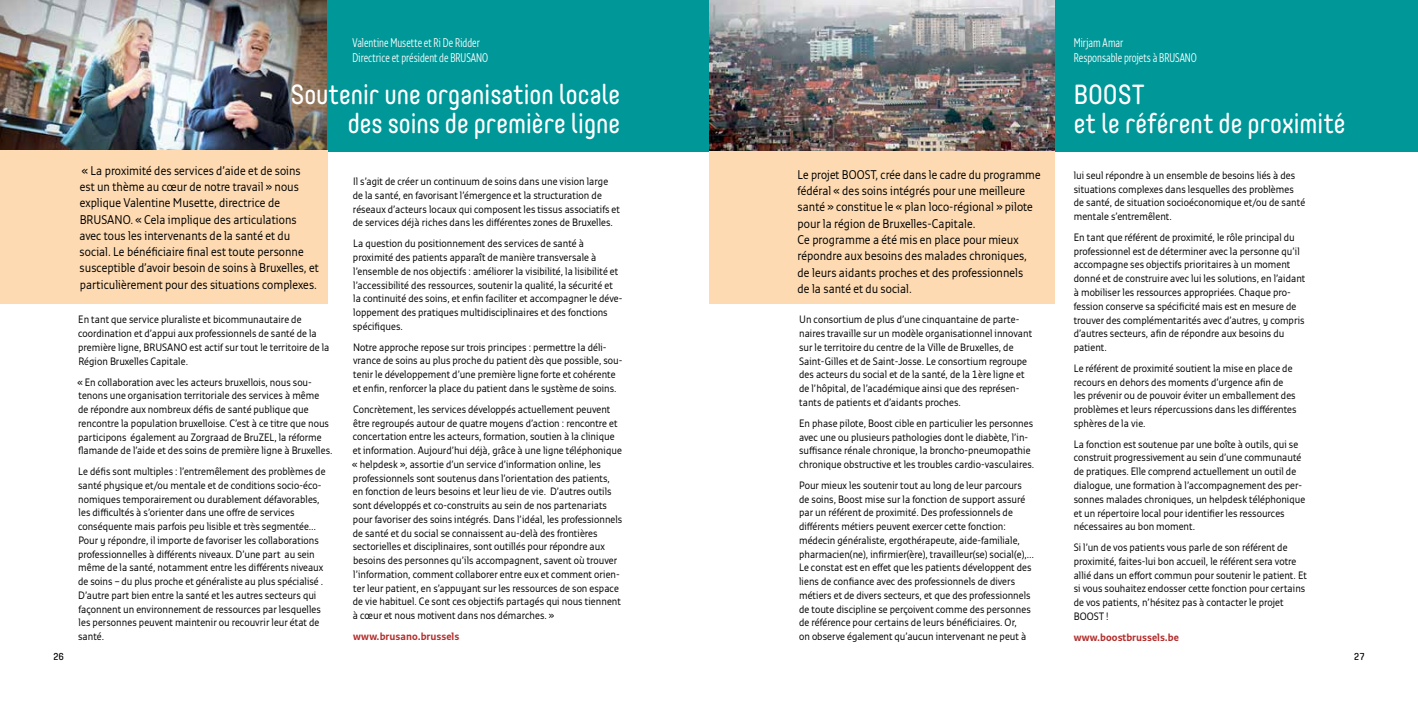
<style>
.page{position:relative;width:1418px;height:709px;background:#fff}
.page>*{position:absolute;margin:0;border:0;box-sizing:border-box;transform-origin:0 0}
.t1{font:27.5px/28.8px "Core Mellow 45";color:#fff;text-align:right;scale:.9 1}
.t2{font:12.5px/16.2px "Monitor Pro";color:#000;scale:.89 1}
.t3{font:12.5px/16.2px "Monitor Pro";color:#000;scale:.87 1}
.t4{font:12.5px/15px "Monitor Con Pro";color:#fff;scale:.9 1}
.t5{font:10.62px/13.8px "Monitor Pro";color:#000;scale:.9 1}
.t6{font:700 10.62px "Monitor Pro";color:#b32f2d;scale:.9 1}
.t7{font:10px "Core Mellow 45";color:#000}
</style>
<div class="page">
<div style="left:0;top:0;width:1417px;height:151px;background:#009798"></div>
<img style="left:0;top:0;width:326px;height:151px">
<div style="left:0;top:151px;width:327px;height:153px;background:#fddab1"></div>
<div style="left:709px;top:151px;width:345px;height:153px;background:#fddab1"></div>
<img style="left:709px;top:0;width:345px;height:151px">
<p class="t4" style="left:352px;top:35px;width:152px">Valentine Musette et Ri De Ridder<br>Directrice et président de BRUSANO</p>
<h1 class="t1" style="left:290px;top:79px;width:368px">Soutenir une organisation locale des soins de première ligne</h1>
<p class="t2" style="left:80px;top:162px;width:270px">« La proximité des services d’aide et de soins<br>est un thème au cœur de notre travail » nous explique Valentine Musette, directrice de BRUSANO. « Cela implique des articulations avec tous les intervenants de la santé et du social. Le bénéficiaire final est toute personne susceptible d’avoir besoin de soins à Bruxelles, et particulièrement pour des situations complexes.</p>
<p class="t5" style="left:78px;top:313px;width:281px">En tant que service pluraliste et bicommunautaire de coordination et d’appui aux professionnels de santé de la première ligne, BRUSANO est actif sur tout le territoire de la Région Bruxelles Capitale.</p>
<p class="t5" style="left:77px;top:375px;width:285px">« En collaboration avec les acteurs bruxellois, nous sou&shy;tenons une organisation territoriale des services à même<br>de répondre aux nombreux défis de santé publique que rencontre la population bruxelloise. C’est à ce titre que nous participons également au Zorgraad de BruZEL, la réforme flamande de l’aide et des soins de première ligne à Bruxelles.</p>
<p class="t5" style="left:78px;top:464px;width:276px">Le défis sont multiples : l’entremêlement des problèmes de santé physique et/ou mentale et de conditions socio-éco&shy;nomiques temporairement ou durablement défavorables, les difficultés à s’orienter dans une offre de services conséquente mais parfois peu lisible et très segmentée… Pour y répondre, il importe de favoriser les collaborations professionnelles à différents niveaux. D’une part au sein même de la santé, notamment entre les différents niveaux de soins – du plus proche et généraliste au plus spécialisé .<br>D’autre part bien entre la santé et les autres secteurs qui façonnent un environnement de ressources par lesquelles les personnes peuvent maintenir ou recouvrir leur état de santé.</p>
<p class="t5" style="left:353px;top:174px;width:298px">Il s’agit de créer un continuum de soins dans une vision large de la santé, en favorisant l’émergence et la structuration de réseaux d’acteurs locaux qui composent les tissus associatifs et de services déjà riches dans les différentes zones de Bruxelles.</p>
<p class="t5" style="left:353px;top:237px;width:301px">La question du positionnement des services de santé à proximité des patients apparaît de manière transversale à l’ensemble de nos objectifs : améliorer la visibilité, la lisibilité et l’accessibilité des ressources, soutenir la qualité, la sécurité et la continuité des soins, et enfin faciliter et accompagner le déve&shy;loppement des pratiques multidisciplinaires et des fonctions spécifiques.</p>
<p class="t5" style="left:353px;top:340px;width:301px">Notre approche repose sur trois principes : permettre la déli&shy;vrance de soins au plus proche du patient dès que possible, sou&shy;tenir le développement d’une première ligne forte et cohérente et enfin, renforcer la place du patient dans le système de soins.</p>
<p class="t5" style="left:352px;top:402px;width:302px">Concrètement, les services développés actuellement peuvent être regroupés autour de quatre moyens d’action : rencontre et concertation entre les acteurs, formation, soutien à la clinique et information. Aujourd’hui déjà, grâce à une ligne téléphonique « helpdesk », assortie d’un service d’information online, les professionnels sont soutenus dans l’orientation des patients,<br>en fonction de leurs besoins et leur lieu de vie. D’autres outils sont développés et co-construits au sein de nos partenariats pour favoriser des soins intégrés. Dans l’idéal, les professionnels de santé et du social se connaissent au-delà des frontières sectorielles et disciplinaires, sont outillés pour répondre aux besoins des personnes qu’ils accompagnent, savent où trouver l’information, comment collaborer entre eux et comment orien&shy;ter leur patient, en s’appuyant sur les ressources de son espace de vie habituel. Ce sont ces objectifs partagés qui nous tiennent à cœur et nous motivent dans nos démarches. »</p>
<p class="t6" style="left:353px;top:629px;width:119px">www.brusano.brussels</p>
<p class="t4" style="left:1073px;top:35px;width:138px">Mirjam Amar<br>Responsable projets à BRUSANO</p>
<h1 class="t1" style="left:1073px;top:79px;width:303px;text-align:left">BOOST<br>et le référent de proximité</h1>
<p class="t3" style="left:797px;top:166px;width:281px">Le projet BOOST, crée dans le cadre du programme fédéral « des soins intégrés pour une meilleure santé » constitue le « plan loco-régional » pilote pour la région de Bruxelles-Capitale.<br>Ce programme a été mis en place pour mieux répondre aux besoins des malades chroniques, de leurs aidants proches et des professionnels<br>de la santé et du social.</p>
<p class="t5" style="left:1073px;top:168px;width:259px">lui seul répondre à un ensemble de besoins liés à des situations complexes dans lesquelles des problèmes de santé, de situation socioéconomique et/ou de santé mentale s’entremêlent.</p>
<p class="t5" style="left:1073px;top:230px;width:259px">En tant que référent de proximité, le rôle principal du professionnel est de déterminer avec la personne qu’il accompagne ses objectifs prioritaires à un moment donné et de construire avec lui les solutions, en l’aidant à mobiliser les ressources appropriées. Chaque pro&shy;fession conserve sa spécificité mais est en mesure de trouver des complémentarités avec d’autres, y compris d’autres secteurs, afin de répondre aux besoins du patient.</p>
<p class="t5" style="left:1073px;top:361px;width:249px">Le référent de proximité soutient la mise en place de recours en dehors des moments d’urgence afin de les prévenir ou de pouvoir éviter un emballement des problèmes et leurs répercussions dans les différentes sphères de la vie.</p>
<p class="t5" style="left:1073px;top:437px;width:259px">La fonction est soutenue par une boîte à outils, qui se construit progressivement au sein d’une communauté de pratiques. Elle comprend actuellement un outil de dialogue, une formation à l’accompagnement des per&shy;sonnes malades chroniques, un helpdesk téléphonique et un répertoire local pour identifier les ressources nécessaires au bon moment.</p>
<p class="t5" style="left:1073px;top:540px;width:260px">Si l’un de vos patients vous parle de son référent de proximité, faites-lui bon accueil, le référent sera votre allié dans un effort commun pour soutenir le patient. Et si vous souhaitez endosser cette fonction pour certains de vos patients, n’hésitez pas à contacter le projet BOOST !</p>
<p class="t6" style="left:1073px;top:629px;width:119px">www.boostbrussels.be</p>
<p class="t5" style="left:799px;top:313px;width:260px">Un consortium de plus d’une cinquantaine de parte&shy;naires travaille sur un modèle organisationnel innovant sur le territoire du centre de la Ville de Bruxelles, de Saint-Gilles et de Saint-Josse. Le consortium regroupe des acteurs du social et de la santé, de la 1ère ligne et de l’hôpital, de l’académique ainsi que des représen&shy;tants de patients et d’aidants proches.</p>
<p class="t5" style="left:799px;top:416px;width:263px">En phase pilote, Boost cible en particulier les personnes avec une ou plusieurs pathologies dont le diabète, l’in&shy;suffisance rénale chronique, la broncho-pneumopathie chronique obstructive et les troubles cardio-vasculaires.</p>
<p class="t5" style="left:799px;top:478px;width:262px">Pour mieux les soutenir tout au long de leur parcours de soins, Boost mise sur la fonction de support assuré par un référent de proximité. Des professionnels de différents métiers peuvent exercer cette fonction: médecin généraliste, ergothérapeute, aide-familiale, pharmacien(ne), infirmier(ère), travailleur(se) social(e),… Le constat est en effet que les patients développent des liens de confiance avec des professionnels de divers métiers et de divers secteurs, et que des professionnels de toute discipline se perçoivent comme des personnes de référence pour certains de leurs bénéficiaires. Or,<br>on observe également qu’aucun intervenant ne peut à</p>
<p class="t7" style="left:53px;top:649px;width:12px">26</p>
<p class="t7" style="left:1353px;top:649px;width:12px">27</p>
</div>
